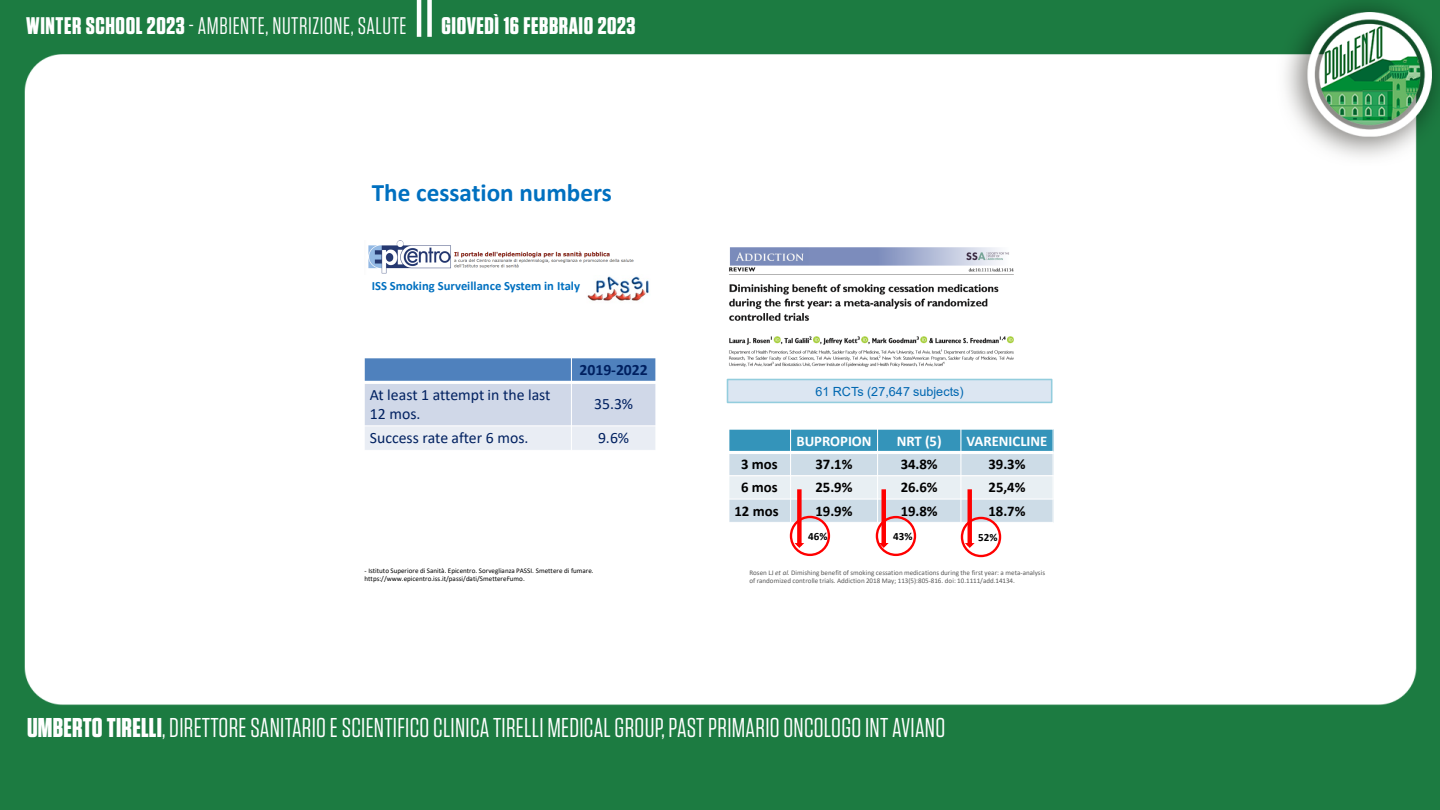
<style>
.page{position:relative;width:1440px;height:810px;background:#fff}
.page>*{position:absolute;margin:0;border:0;box-sizing:border-box;transform-origin:0 0}
.t1{font:27.15px "Tungsten";letter-spacing:.01em;color:#fff}
.t2{font:700 25.2px "Calibri";color:#0070c0}
.t3{font:24px "Tungsten";letter-spacing:.025em;color:#fff}
.t4{font:700 24px "Tungsten";letter-spacing:.025em;color:#fff}
.t5{font:15.75px/18.9px "Calibri";color:#002060}
.t6{font:700 15.75px "Calibri";letter-spacing:-.005em;color:#002060}
.t7{font:700 14.77px "Calibri";letter-spacing:-.005em;color:#000}
.t8{font:700 14.77px "Calibri";color:#fff}
.t9{font:700 12.6px "Calibri";color:#0070c0}
.t10{font:12.6px "Arial";letter-spacing:.005em;color:#0067b1}
.t11{font:700 11.1px "Calibri";color:#000}
.t12{font:7.05px/8.5px "Calibri";letter-spacing:.005em;color:#595959}
.t13{font:7.05px/8.5px "Calibri";letter-spacing:.005em;color:#000}
.s1{font-weight:700}
.s2{font-style:italic}
</style>
<div class="page">
<img style="left:0;top:0;width:1440px;height:810px">
<hr style="left:417px;top:0;width:4px;height:37px;background:#fff">
<div style="left:427px;top:0;width:5px;height:37px;background:#fff"></div>
<div style="left:342px;top:95px;width:756px;height:567px;background:#fff"></div>
<img style="left:587px;top:276px;width:62px;height:25px">
<img style="left:368px;top:240px;width:266px;height:34px">
<div style="left:364px;top:358px;width:207px;height:24px;background:#4f81bd"></div>
<div style="left:571px;top:358px;width:85px;height:24px;background:#4f81bd"></div>
<div style="left:364px;top:382px;width:207px;height:44px;background:#d0d8e8"></div>
<div style="left:571px;top:382px;width:85px;height:44px;background:#d0d8e8"></div>
<div style="left:364px;top:426px;width:207px;height:24px;background:#e9edf4"></div>
<div style="left:571px;top:426px;width:85px;height:24px;background:#e9edf4"></div>
<hr style="left:571px;top:357px;width:1px;height:94px;background:#fff">
<hr style="left:364px;top:381px;width:292px;height:3px;background:#fff">
<hr style="left:364px;top:425px;width:292px;height:1px;background:#fff">
<hr style="left:364px;top:357px;width:1px;height:94px;background:#fff">
<hr style="left:655px;top:357px;width:1px;height:94px;background:#fff">
<img style="left:729px;top:247px;width:285px;height:120px">
<div style="left:729px;top:429px;width:62px;height:23px;background:#3494ba"></div>
<div style="left:791px;top:429px;width:87px;height:23px;background:#3494ba"></div>
<div style="left:878px;top:429px;width:83px;height:23px;background:#3494ba"></div>
<div style="left:961px;top:429px;width:92px;height:23px;background:#3494ba"></div>
<div style="left:729px;top:452px;width:62px;height:24px;background:#cddce7"></div>
<div style="left:791px;top:452px;width:87px;height:24px;background:#cddce7"></div>
<div style="left:878px;top:452px;width:83px;height:24px;background:#cddce7"></div>
<div style="left:961px;top:452px;width:92px;height:24px;background:#cddce7"></div>
<div style="left:729px;top:476px;width:62px;height:23px;background:#e8eff3"></div>
<div style="left:791px;top:476px;width:87px;height:23px;background:#e8eff3"></div>
<div style="left:878px;top:476px;width:83px;height:23px;background:#e8eff3"></div>
<div style="left:961px;top:476px;width:92px;height:23px;background:#e8eff3"></div>
<div style="left:729px;top:499px;width:62px;height:23px;background:#cddce7"></div>
<div style="left:791px;top:499px;width:87px;height:23px;background:#cddce7"></div>
<div style="left:878px;top:499px;width:83px;height:23px;background:#cddce7"></div>
<div style="left:961px;top:499px;width:92px;height:23px;background:#cddce7"></div>
<hr style="left:790px;top:429px;width:1px;height:94px;background:#fff">
<hr style="left:877px;top:429px;width:1px;height:94px;background:#fff">
<hr style="left:960px;top:429px;width:1px;height:94px;background:#fff">
<hr style="left:728px;top:451px;width:326px;height:3px;background:#fff">
<hr style="left:728px;top:475px;width:326px;height:1px;background:#fff">
<hr style="left:728px;top:499px;width:326px;height:1px;background:#fff">
<hr style="left:728px;top:429px;width:326px;height:1px;background:#fff">
<svg style="left:794px;top:489px;width:13px;height:60px"></svg>
<svg style="left:878px;top:489px;width:13px;height:60px"></svg>
<svg style="left:964px;top:489px;width:13px;height:60px"></svg>
<div style="left:790px;top:516px;width:40px;height:40px;border:2px solid #f00;border-radius:50%"></div>
<div style="left:876px;top:516px;width:40px;height:40px;border:2px solid #f00;border-radius:50%"></div>
<div style="left:961px;top:517px;width:40px;height:40px;border:2px solid #f00;border-radius:50%"></div>
<div style="left:727px;top:379px;width:325px;height:23px;background:#dce6f2"></div>
<div style="left:727px;top:379px;width:325px;height:24px;border:2px solid #93cddd"></div>
<h3 class="t3" style="left:26px;top:14px;width:382px"><span class="s1">WINTER SCHOOL 2023</span> - AMBIENTE, NUTRIZIONE, SALUTE</h3>
<h3 class="t4" style="left:442px;top:13px;width:195px">GIOVEDÌ 16 FEBBRAIO 2023</h3>
<h2 class="t2" style="left:372px;top:174px;width:242px">The cessation numbers</h2>
<h3 class="t9" style="left:372px;top:277px;width:210px">ISS Smoking Surveillance System in Italy</h3>
<h3 class="t6" style="left:580px;top:359px;width:70px">2019-2022</h3>
<h3 class="t10" style="left:815px;top:382px;width:150px">61 RCTs (27,647 subjects)</h3>
<h3 class="t5" style="left:370px;top:385px;width:182px">At least 1 attempt in the last<br>12 mos.</h3>
<h3 class="t5" style="left:594px;top:394px;width:41px">35.3%</h3>
<h3 class="t5" style="left:370px;top:428px;width:160px">Success rate after 6 mos.</h3>
<h3 class="t5" style="left:598px;top:428px;width:33px">9.6%</h3>
<h3 class="t8" style="left:796px;top:430px;width:77px">BUPROPION</h3>
<h3 class="t8" style="left:897px;top:430px;width:46px">NRT (5)</h3>
<h3 class="t8" style="left:967px;top:430px;width:82px">VARENICLINE</h3>
<h3 class="t7" style="left:741px;top:454px;width:38px">3 mos</h3>
<h3 class="t7" style="left:816px;top:454px;width:38px">37.1%</h3>
<h3 class="t7" style="left:901px;top:454px;width:38px">34.8%</h3>
<h3 class="t7" style="left:989px;top:454px;width:38px">39.3%</h3>
<h3 class="t7" style="left:741px;top:477px;width:38px">6 mos</h3>
<h3 class="t7" style="left:816px;top:477px;width:38px">25.9%</h3>
<h3 class="t7" style="left:901px;top:477px;width:38px">26.6%</h3>
<h3 class="t7" style="left:989px;top:477px;width:38px">25,4%</h3>
<h3 class="t7" style="left:735px;top:500px;width:46px">12 mos</h3>
<h3 class="t7" style="left:816px;top:500px;width:38px">19.9%</h3>
<h3 class="t7" style="left:901px;top:500px;width:38px">19.8%</h3>
<h3 class="t7" style="left:989px;top:500px;width:38px">18.7%</h3>
<h3 class="t11" style="left:808px;top:529px;width:21px">46%</h3>
<h3 class="t11" style="left:893px;top:529px;width:21px">43%</h3>
<h3 class="t11" style="left:978px;top:529px;width:21px">52%</h3>
<p class="t13" style="left:365px;top:566px;width:231px">- Istituto Superiore di Sanità. Epicentro. Sorveglianza PASSI. Smettere di fumare. https://www.epicentro.iss.it/passi/dati/SmettereFumo.</p>
<p class="t12" style="left:749px;top:568px;width:297px">Rosen LJ <span class="s2">et al.</span> Dimishing benefit of smoking cessation medications during the first year: a meta-analysis of randomized controlle trials. Addiction 2018 May; 113(5):805-816. doi: 10.1111/add.14134.</p>
<h1 class="t1" style="left:27px;top:713px;width:920px"><span class="s1">UMBERTO TIRELLI</span>, DIRETTORE SANITARIO E SCIENTIFICO CLINICA TIRELLI MEDICAL GROUP, PAST PRIMARIO ONCOLOGO INT AVIANO</h1>
</div>
